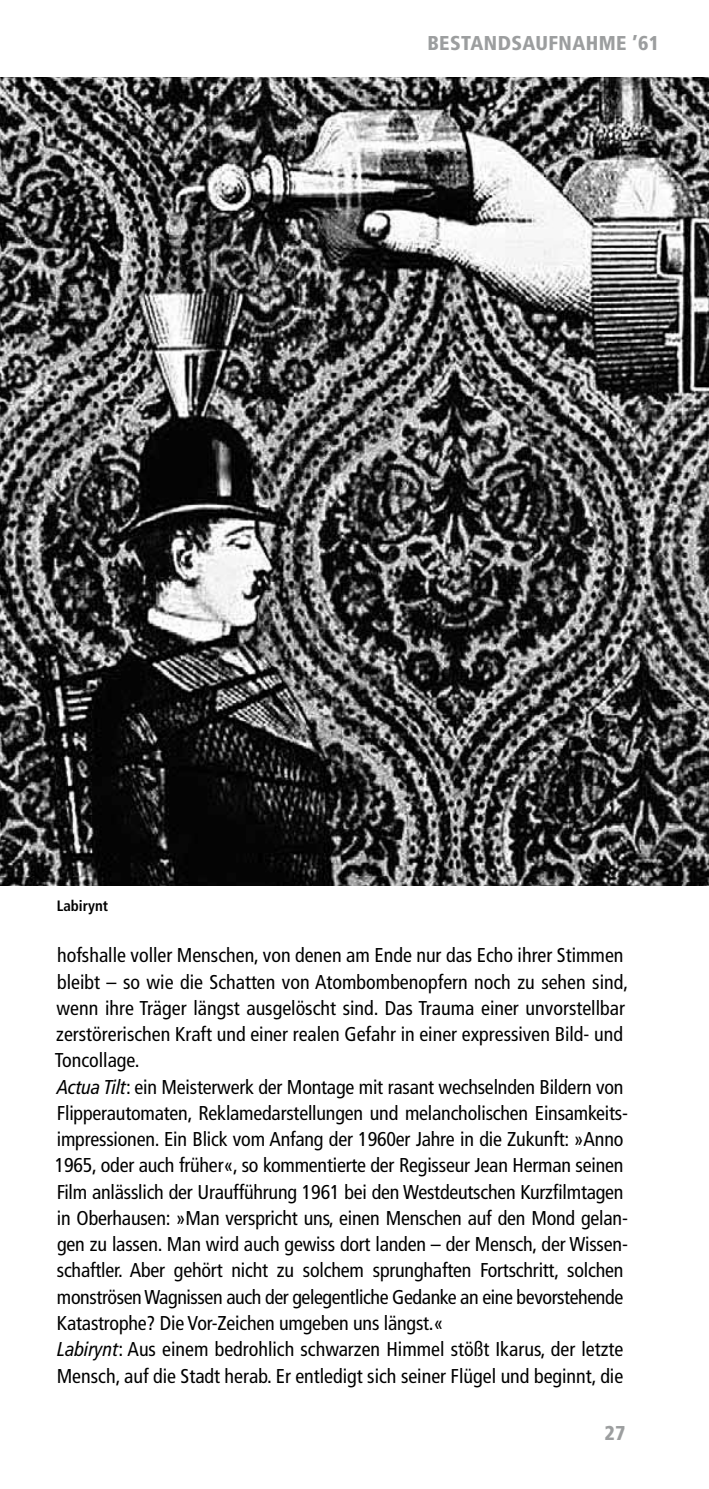
<style>
.page{position:relative;width:709px;height:1489px;background:#fff}
.page>*{position:absolute;margin:0;border:0;box-sizing:border-box;transform-origin:0 0}
.t1{font:condensed 20px/26.2px "Frutiger LT Com";letter-spacing:-.01em;color:#000}
.t2{font:900 condensed 20px "Frutiger LT Com";letter-spacing:.02em;color:#9c9e9f}
.t3{font:700 condensed 15px "Frutiger LT Com";color:#000}
.s1{font-style:italic}
</style>
<div class="page">
<img style="left:0;top:78px;width:709px;height:807px">
<p class="t2" style="left:427px;top:31px;width:233px">BESTANDSAUFNAHME ’61</p>
<p class="t3" style="left:57px;top:896px;width:53px">Labirynt</p>
<p class="t1" style="left:55px;top:942px;width:575px">hofshalle voller Menschen, von denen am Ende nur das Echo ihrer Stimmen bleibt – so wie die Schatten von Atombombenopfern noch zu sehen sind, wenn ihre Träger längst ausgelöscht sind. Das Trauma einer unvorstellbar zerstörerischen Kraft und einer realen Gefahr in einer expressiven Bild- und Toncollage.<br><span class="s1">Actua Tilt</span>: ein Meisterwerk der Montage mit rasant wechselnden Bildern von Flipperautomaten, Reklamedarstellungen und melancholischen Einsamkeits&shy;impressionen. Ein Blick vom Anfang der 1960er Jahre in die Zukunft: »Anno 1965, oder auch früher«, so kommentierte der Regisseur Jean Herman seinen Film anlässlich der Uraufführung 1961 bei den Westdeutschen Kurzfilmtagen in Oberhausen: »Man verspricht uns, einen Menschen auf den Mond gelan&shy;gen zu lassen. Man wird auch gewiss dort landen – der Mensch, der Wissen&shy;schaftler. Aber gehört nicht zu solchem sprunghaften Fortschritt, solchen monströsen Wagnissen auch der gelegentliche Gedanke an eine bevorstehende Katastrophe? Die Vor-Zeichen umgeben uns längst.«<br><span class="s1">Labirynt</span>: Aus einem bedrohlich schwarzen Himmel stößt Ikarus, der letzte Mensch, auf die Stadt herab. Er entledigt sich seiner Flügel und beginnt, die</p>
<p class="t2" style="left:604px;top:1420px;width:23px">27</p>
</div>
